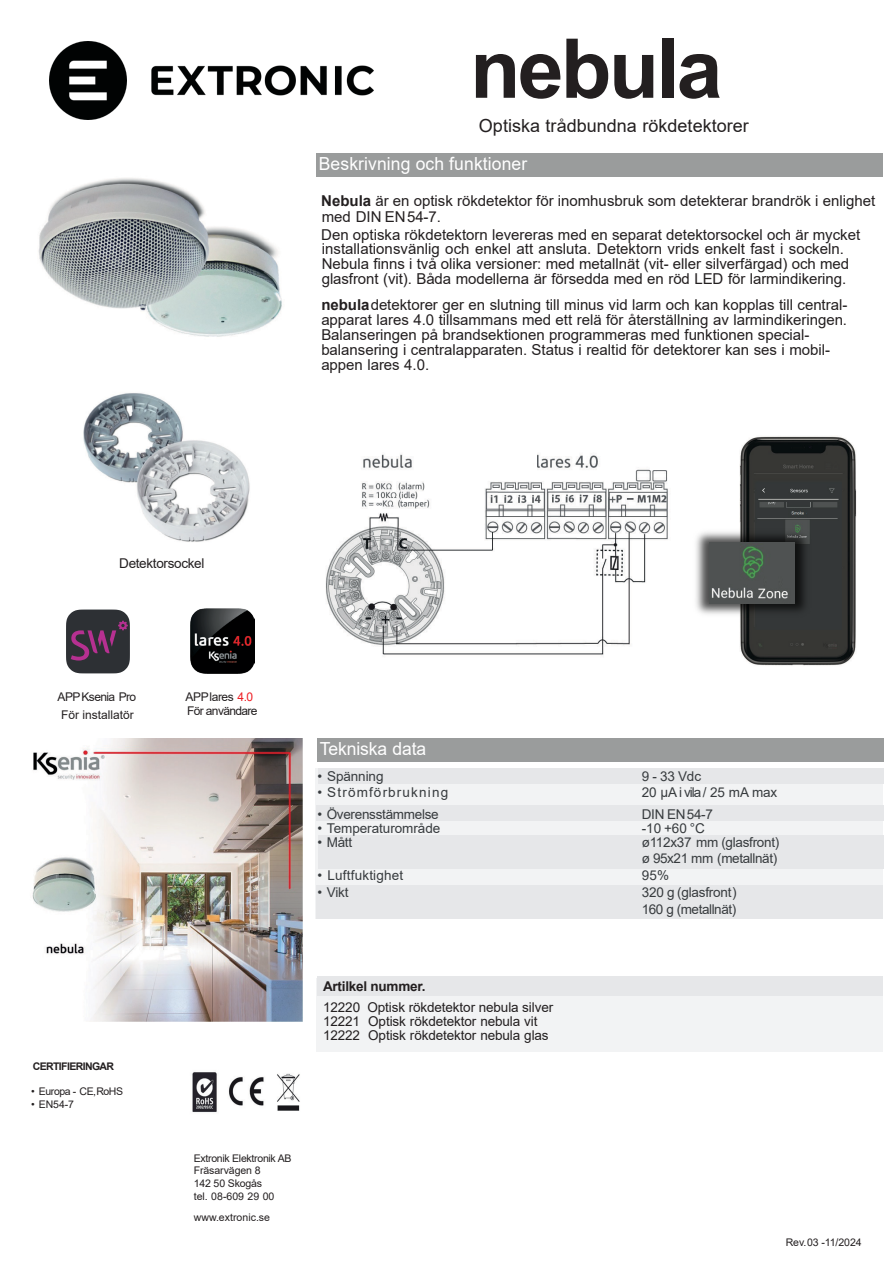
<style>
.page{position:relative;width:894px;height:1264px;background:#fff}
.page>*{position:absolute;margin:0;border:0;box-sizing:border-box;transform-origin:0 0}
.t1{font:700 82.5px "Arial";letter-spacing:-.035em;color:#231f20}
.t2{font:18px "Arial";letter-spacing:.005em;color:#fff}
.t3{font:18px "Arial";color:#231f20}
.t4{font:15px/15px "Arial";color:#231f20}
.t5{font:13.5px/16.5px "Arial";letter-spacing:-.015em;color:#373b3e}
.t6{font:13.5px/14.1px "Arial";letter-spacing:-.01em;color:#231f20}
.t7{font:13.5px "Arial";letter-spacing:.085em;color:#373b3e}
.t8{font:700 13.5px "Arial";letter-spacing:-.02em;color:#231f20}
.t9{font:13.5px "Arial";letter-spacing:.015em;color:#373b3e}
.t10{font:12px/18px "Arial";color:#231f20}
.t11{font:12px/14.4px "Arial";letter-spacing:-.05em;color:#231f20}
.t12{font:10.5px/12.6px "Arial";letter-spacing:-.01em;color:#231f20}
.t13{font:10.5px "Arial";letter-spacing:-.04em;color:#231f20}
.t14{font:700 10.5px "Arial";letter-spacing:-.055em;color:#231f20}
.s1{font-weight:700}
.s2{color:#ee1d23}
</style>
<div class="page">
<div style="left:315px;top:153px;width:567px;height:23px;background:#9a9c9c"></div>
<div style="left:316px;top:978px;width:566px;height:73px;background:#f2f3f4"></div>
<div style="left:317px;top:976px;width:565px;height:19px;background:#e6e7e9"></div>
<img style="left:38px;top:178px;width:244px;height:159px">
<div style="left:316px;top:737px;width:567px;height:24px;background:#9a9c9c"></div>
<div style="left:315px;top:767px;width:567px;height:151px;background:#f2f3f4"></div>
<div style="left:318px;top:834px;width:564px;height:33px;background:#e6e7e9"></div>
<div style="left:316px;top:885px;width:566px;height:33px;background:#e6e7e9"></div>
<div style="left:316px;top:805px;width:566px;height:16px;background:#e6e7e9"></div>
<div style="left:318px;top:767px;width:565px;height:16px;background:#e6e7e9"></div>
<img style="left:32px;top:738px;width:270px;height:283px">
<img style="left:192px;top:1072px;width:108px;height:41px">
<img style="left:83px;top:393px;width:167px;height:149px">
<img style="left:739px;top:436px;width:118px;height:230px">
<img style="left:696px;top:526px;width:117px;height:93px">
<img style="left:709px;top:542px;width:85px;height:62px">
<img style="left:190px;top:609px;width:65px;height:64px">
<svg style="left:66px;top:609px;width:64px;height:64px"></svg>
<img style="left:326px;top:454px;width:342px;height:201px">
<img style="left:49px;top:41px;width:324px;height:78px">
<h1 class="t1" style="left:470px;top:38px;width:254px">nebula</h1>
<p class="t3" style="left:478px;top:119px;width:271px">Optiska trådbundna rökdetektorer</p>
<p class="t2" style="left:319px;top:157px;width:210px">Beskrivning och funktioner</p>
<p class="t4" style="left:321px;top:195px;width:555px"><span class="s1">Nebula</span> är en optisk rökdetektor för inomhusbruk som detekterar brandrök i enlighet</p>
<p class="t4" style="left:321px;top:242px;width:529px">installationsvänlig och enkel att ansluta. Detektorn vrids enkelt fast i sockeln.<br>Nebula finns i två olika versioner: med metallnät (vit- eller silverfärgad) och med glasfront (vit). Båda modellerna är försedda med en röd LED för larmindikering.</p>
<p class="t4" style="left:321px;top:299px;width:527px"><span class="s1">nebula</span> detektorer ger en slutning till minus vid larm och kan kopplas till central&shy;apparat lares 4.0 tillsammans med ett relä för återställning av larmindikeringen.<br>Balanseringen på brandsektionen programmeras med funktionen special&shy;balansering i centralapparaten. Status i realtid för detektorer kan ses i mobil&shy;appen lares 4.0.</p>
<p class="t4" style="left:321px;top:209px;width:540px;line-height:18px">med DIN EN 54-7.<br>Den optiska rökdetektorn levereras med en separat detektorsockel och är mycket</p>
<p class="t6" style="left:119px;top:558px;width:87px">Detektorsockel</p>
<p class="t10" style="left:58px;top:688px;width:80px">APP Ksenia Pro<br>För installatör</p>
<p class="t11" style="left:185px;top:690px;width:73px">APP lares <span class="s2">4.0<br></span>För användare</p>
<p class="t14" style="left:33px;top:1061px;width:83px">CERTIFIERINGAR</p>
<p class="t13" style="left:31px;top:1087px;width:93px">• Europa - CE, RoHS</p>
<p class="t12" style="left:31px;top:1098px;width:44px">• EN54-7</p>
<p class="t12" style="left:194px;top:1152px;width:99px">Extronik Elektronik AB<br>Fräsarvägen 8<br>142 50 Skogås<br>tel. 08-609 29 00</p>
<p class="t12" style="left:194px;top:1211px;width:78px">www.extronic.se</p>
<p class="t2" style="left:319px;top:741px;width:108px">Tekniska data</p>
<p class="t5" style="left:317px;top:769px;width:67px">• Spänning</p>
<p class="t5" style="left:641px;top:769px;width:61px">9 - 33 Vdc</p>
<p class="t7" style="left:317px;top:787px;width:132px">• Strömförbrukning</p>
<p class="t5" style="left:641px;top:785px;width:137px">20 µA i vila / 25 mA max</p>
<p class="t5" style="left:317px;top:807px;width:123px">• Överensstämmelse</p>
<p class="t5" style="left:641px;top:807px;width:73px">DIN EN 54-7</p>
<p class="t5" style="left:317px;top:821px;width:124px">• Temperaturområde</p>
<p class="t5" style="left:641px;top:821px;width:65px">-10 +60 °C</p>
<p class="t5" style="left:317px;top:835px;width:36px">• Mått</p>
<p class="t5" style="left:641px;top:835px;width:139px">ø112x37 mm (glasfront) ø 95x21 mm (metallnät)</p>
<p class="t9" style="left:317px;top:870px;width:87px">• Luftfuktighet</p>
<p class="t5" style="left:641px;top:868px;width:29px">95%</p>
<p class="t5" style="left:317px;top:885px;width:32px">• Vikt</p>
<p class="t5" style="left:641px;top:885px;width:96px">320 g (glasfront )<br>160 g (metallnät)</p>
<p class="t8" style="left:323px;top:981px;width:104px">Artilkel nummer.</p>
<p class="t6" style="left:323px;top:1001px;width:232px">12220 Optisk rökdetektor nebula silver<br>12221 Optisk rökdetektor nebula vit<br>12222 Optisk rökdetektor nebula glas</p>
<p class="t12" style="left:785px;top:1236px;width:77px">Rev. 03 -11/2024</p>
</div>
